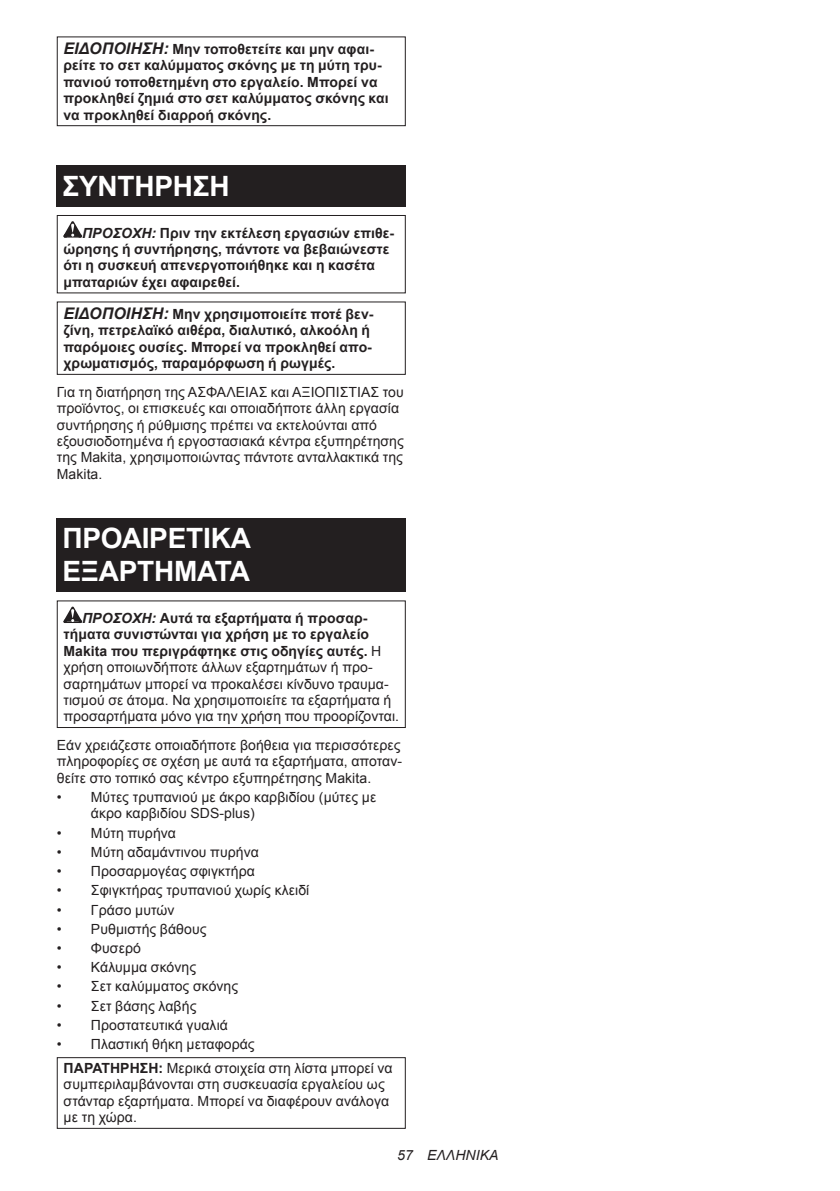
<style>
.page{position:relative;width:840px;height:1191px;background:#fff}
.page>*{position:absolute;margin:0;border:0;box-sizing:border-box;transform-origin:0 0}
.t1{font:700 28px/32.8px "Arial";letter-spacing:-.01em;color:#fff}
.t2{font:14px/16.4px "Arial";letter-spacing:.005em;color:#231f20}
.t3{font:700 14px/16.4px "Arial";letter-spacing:.005em;color:#231f20}
.t4{font:italic 14px "Arial";letter-spacing:.005em;color:#231f20}
.s1{font-style:italic;font-size:16px}
.s2{font-style:italic}
.s3{font-weight:700;font-style:italic}
.s4{font-weight:700}
</style>
<div class="page">
<div style="left:57px;top:36px;width:348px;height:90px;border:1px solid #231f20"></div>
<div style="left:57px;top:166px;width:348px;height:41px;background:#231f20"></div>
<svg style="left:63px;top:221px;width:19px;height:17px"></svg>
<div style="left:57px;top:215px;width:348px;height:78px;border:1px solid #231f20"></div>
<div style="left:57px;top:301px;width:348px;height:74px;border:1px solid #231f20"></div>
<div style="left:57px;top:518px;width:348px;height:74px;background:#231f20"></div>
<svg style="left:63px;top:606px;width:19px;height:17px"></svg>
<div style="left:57px;top:600px;width:348px;height:128px;border:1px solid #231f20"></div>
<div style="left:57px;top:1057px;width:348px;height:71px;border:1px solid #231f20"></div>
<p class="t3" style="left:63px;top:41px;width:326px"><span class="s1">ΕΙΔΟΠΟΙΗΣΗ:</span> Μην τοποθετείτε και μην αφαι&shy;ρείτε το σετ καλύμματος σκόνης με τη μύτη τρυ&shy;πανιού τοποθετημένη στο εργαλείο. Μπορεί να προκληθεί ζημιά στο σετ καλύμματος σκόνης και να προκληθεί διαρροή σκόνης.</p>
<h1 class="t1" style="left:62px;top:170px;width:169px">ΣΥΝΤΗΡΗΣΗ</h1>
<p class="t3" style="left:63px;top:225px;width:332px;text-indent:19px"><span class="s2">ΠΡΟΣΟΧΗ:</span> Πριν την εκτέλεση εργασιών επιθε&shy;ώρησης ή συντήρησης, πάντοτε να βεβαιώνεστε ότι η συσκευή απενεργοποιήθηκε και η κασέτα μπαταριών έχει αφαιρεθεί.</p>
<p class="t3" style="left:63px;top:306px;width:311px"><span class="s1">ΕΙΔΟΠΟΙΗΣΗ:</span> Μην χρησιμοποιείτε ποτέ βεν&shy;ζίνη, πετρελαϊκό αιθέρα, διαλυτικό, αλκοόλη ή παρόμοιες ουσίες. Μπορεί να προκληθεί απο&shy;χρωματισμός, παραμόρφωση ή ρωγμές.</p>
<p class="t2" style="left:57px;top:384px;width:348px">Για τη διατήρηση της ΑΣΦΑΛΕΙΑΣ και ΑΞΙΟΠΙΣΤΙΑΣ του προϊόντος, οι επισκευές και οποιαδήποτε άλλη εργασία συντήρησης ή ρύθμισης πρέπει να εκτελούνται από εξουσιοδοτημένα ή εργοστασιακά κέντρα εξυπηρέτησης της Makita, χρησιμοποιώντας πάντοτε ανταλλακτικά της Makita.</p>
<h1 class="t1" style="left:62px;top:523px;width:190px">ΠΡΟΑΙΡΕΤΙΚΑ<br>ΕΞΑΡΤΗΜΑΤΑ</h1>
<p class="t2" style="left:63px;top:610px;width:337px;text-indent:19px"><span class="s3">ΠΡΟΣΟΧΗ:</span> <span class="s4">Αυτά τα εξαρτήματα ή προσαρ&shy;τήματα συνιστώνται για χρήση με το εργαλείο Makita που περιγράφτηκε στις οδηγίες αυτές.</span> Η χρήση οποιωνδήποτε άλλων εξαρτημάτων ή προ&shy;σαρτημάτων μπορεί να προκαλέσει κίνδυνο τραυμα&shy;τισμού σε άτομα. Να χρησιμοποιείτε τα εξαρτήματα ή προσαρτήματα μόνο για την χρήση που προορίζονται.</p>
<p class="t2" style="left:57px;top:737px;width:347px;text-align:justify">Εάν χρειάζεστε οποιαδήποτε βοήθεια για περισσότερες πληροφορίες σε σχέση με αυτά τα εξαρτήματα, αποταν&shy;θείτε στο τοπικό σας κέντρο εξυπηρέτησης Makita.</p>
<p class="t2" style="left:91px;top:789px;width:287px;text-indent:-34px">• Μύτες τρυπανιού με άκρο καρβιδίου (μύτες με άκρο καρβιδίου SDS-plus)</p>
<p class="t2" style="left:57px;top:824px;width:121px">• Μύτη πυρήνα</p>
<p class="t2" style="left:57px;top:844px;width:203px">• Μύτη αδαμάντινου πυρήνα</p>
<p class="t2" style="left:57px;top:863px;width:199px">• Προσαρμογέας σφιγκτήρα</p>
<p class="t2" style="left:57px;top:882px;width:254px">• Σφιγκτήρας τρυπανιού χωρίς κλειδί</p>
<p class="t2" style="left:57px;top:901px;width:119px">• Γράσο μυτών</p>
<p class="t2" style="left:57px;top:920px;width:151px">• Ρυθμιστής βάθους</p>
<p class="t2" style="left:57px;top:940px;width:85px">• Φυσερό</p>
<p class="t2" style="left:57px;top:959px;width:141px">• Κάλυμμα σκόνης</p>
<p class="t2" style="left:57px;top:978px;width:183px">• Σετ καλύμματος σκόνης</p>
<p class="t2" style="left:57px;top:997px;width:141px">• Σετ βάσης λαβής</p>
<p class="t2" style="left:57px;top:1016px;width:172px">• Προστατευτικά γυαλιά</p>
<p class="t2" style="left:64px;top:1032px;width:330px;line-height:23.8px;text-indent:-7px">• Πλαστική θήκη μεταφοράς<br><span class="s4">ΠΑΡΑΤΗΡΗΣΗ:</span> Μερικά στοιχεία στη λίστα μπορεί να</p>
<p class="t2" style="left:64px;top:1076px;width:327px">συμπεριλαμβάνονται στη συσκευασία εργαλείου ως στάνταρ εξαρτήματα. Μπορεί να διαφέρουν ανάλογα με τη χώρα.</p>
<p class="t4" style="left:397px;top:1146px;width:103px">57 ΕΛΛΗΝΙΚΑ</p>
</div>
